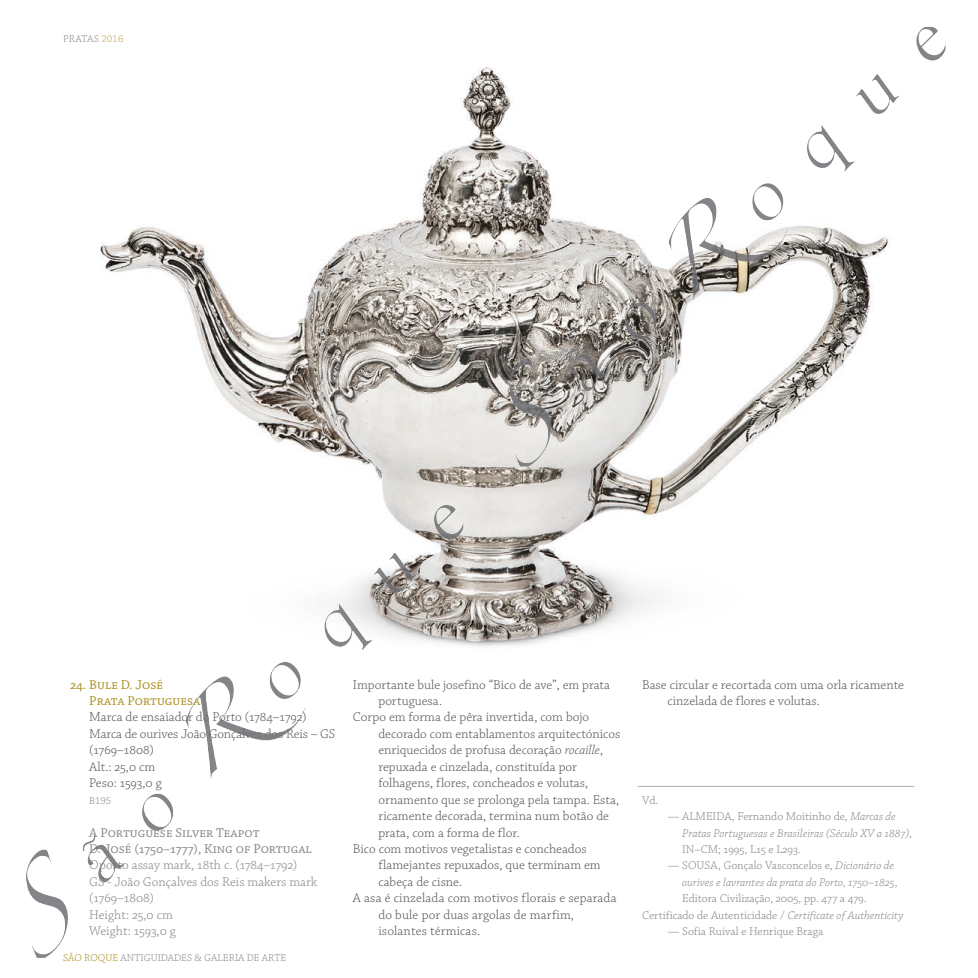
<style>
.page{position:relative;width:978px;height:978px;background:#fff}
.page>*{position:absolute;margin:0;border:0;box-sizing:border-box;transform-origin:0 0}
.t1{font:300 13.5px/16.5px "Chaparral Pro";color:#575756}
.t2{font:300 13.5px/16.5px "Chaparral Pro";color:#878787}
.t3{font:13.5px/16.5px "Chaparral Pro";color:#878787}
.t4{font:13.5px/16.5px "Chaparral Pro";color:#a98d1e}
.t5{font:300 12px "Chaparral Pro";color:#878787}
.t6{font:italic 300 12px/16.5px "Chaparral Pro";color:#878787}
.t7{font:300 10.5px "Chaparral Pro";letter-spacing:.005em;color:#878787}
.s1{color:#baa14a}
.s2{color:#a98d1e}
.s3{font-style:italic}
.s4{font-style:normal}
</style>
<div class="page">
<img style="left:26px;top:27px;width:920px;height:931px">
<p class="t7" style="left:63px;top:33px;width:62px">PRATAS <span class="s1">2016</span></p>
<p class="t4" style="left:89px;top:677px;width:113px;text-indent:-19px">24. Bule D. José<br>Prata Portuguesa</p>
<p class="t1" style="left:89px;top:709px;width:248px">Marca de ensaiador do Porto (1784–1792)<br>Marca de ourives João Gonçalves dos Reis – GS (1769–1808)<br>Alt.: 25,0 cm<br>Peso: 1593,0 g</p>
<p class="t7" style="left:89px;top:795px;width:23px">B195</p>
<p class="t3" style="left:89px;top:824px;width:224px">A Portuguese Silver Teapot<br>D. José (1750–1777), King of Portugal</p>
<p class="t2" style="left:89px;top:857px;width:229px">Oporto assay mark, 18th c. (1784–1792)<br>GS - João Gonçalves dos Reis makers mark (1769–1808)<br>Height: 25,0 cm<br>Weight: 1593,0 g</p>
<p class="t7" style="left:63px;top:952px;width:224px"><span class="s2">SÃO ROQUE</span> ANTIGUIDADES &amp; GALERIA DE ARTE</p>
<p class="t1" style="left:353px;top:677px;width:259px">Importante bule josefino “Bico de ave”, em prata</p>
<p class="t1" style="left:378px;top:693px;width:65px">portuguesa.</p>
<p class="t1" style="left:353px;top:709px;width:238px">Corpo em forma de pêra invertida, com bojo</p>
<p class="t1" style="left:378px;top:726px;width:243px">decorado com entablamentos arquitectónicos</p>
<p class="t1" style="left:378px;top:742px;width:226px">enriquecidos de profusa decoração <span class="s3">rocaille</span>,</p>
<p class="t1" style="left:378px;top:759px;width:200px">repuxada e cinzelada, constituída por</p>
<p class="t1" style="left:378px;top:775px;width:211px">folhagens, flores, concheados e volutas,</p>
<p class="t1" style="left:378px;top:792px;width:242px">ornamento que se prolonga pela tampa. Esta,</p>
<p class="t1" style="left:378px;top:808px;width:232px">ricamente decorada, termina num botão de</p>
<p class="t1" style="left:378px;top:825px;width:143px">prata, com a forma de flor.</p>
<p class="t1" style="left:353px;top:841px;width:235px">Bico com motivos vegetalistas e concheados</p>
<p class="t1" style="left:378px;top:857px;width:224px">flamejantes repuxados, que terminam em</p>
<p class="t1" style="left:378px;top:874px;width:85px">cabeça de cisne.</p>
<p class="t1" style="left:353px;top:890px;width:265px">A asa é cinzelada com motivos florais e separada</p>
<p class="t1" style="left:378px;top:907px;width:197px">do bule por duas argolas de marfim,</p>
<p class="t1" style="left:378px;top:923px;width:103px">isolantes térmicas.</p>
<p class="t1" style="left:668px;top:677px;width:238px;text-indent:-26px">Base circular e recortada com uma orla ricamente cinzelada de flores e volutas.</p>
<p class="t5" style="left:642px;top:793px;width:18px">Vd.</p>
<p class="t6" style="left:682px;top:809px;width:231px;text-indent:-15px"><span class="s4">— ALMEIDA, Fernando Moitinho de,</span> Marcas de<br>Pratas Portuguesas e Brasileiras (Século XV a 1887)<span class="s4">,<br>IN–CM; 1995, L15 e L293.</span></p>
<p class="t5" style="left:668px;top:859px;width:228px">— SOUSA, Gonçalo Vasconcelos e, <span class="s3">Dicionário de</span></p>
<p class="t6" style="left:682px;top:874px;width:217px">ourives e lavrantes da prata do Porto, 1750–1825<span class="s4">,</span></p>
<p class="t5" style="left:682px;top:892px;width:186px">Editora Civilização, 2005, pp. 477 a 479.</p>
<p class="t5" style="left:642px;top:908px;width:263px">Certificado de Autenticidade / <span class="s3">Certificate of Authenticity</span></p>
<p class="t5" style="left:668px;top:925px;width:157px">— Sofia Ruival e Henrique Braga</p>
</div>
